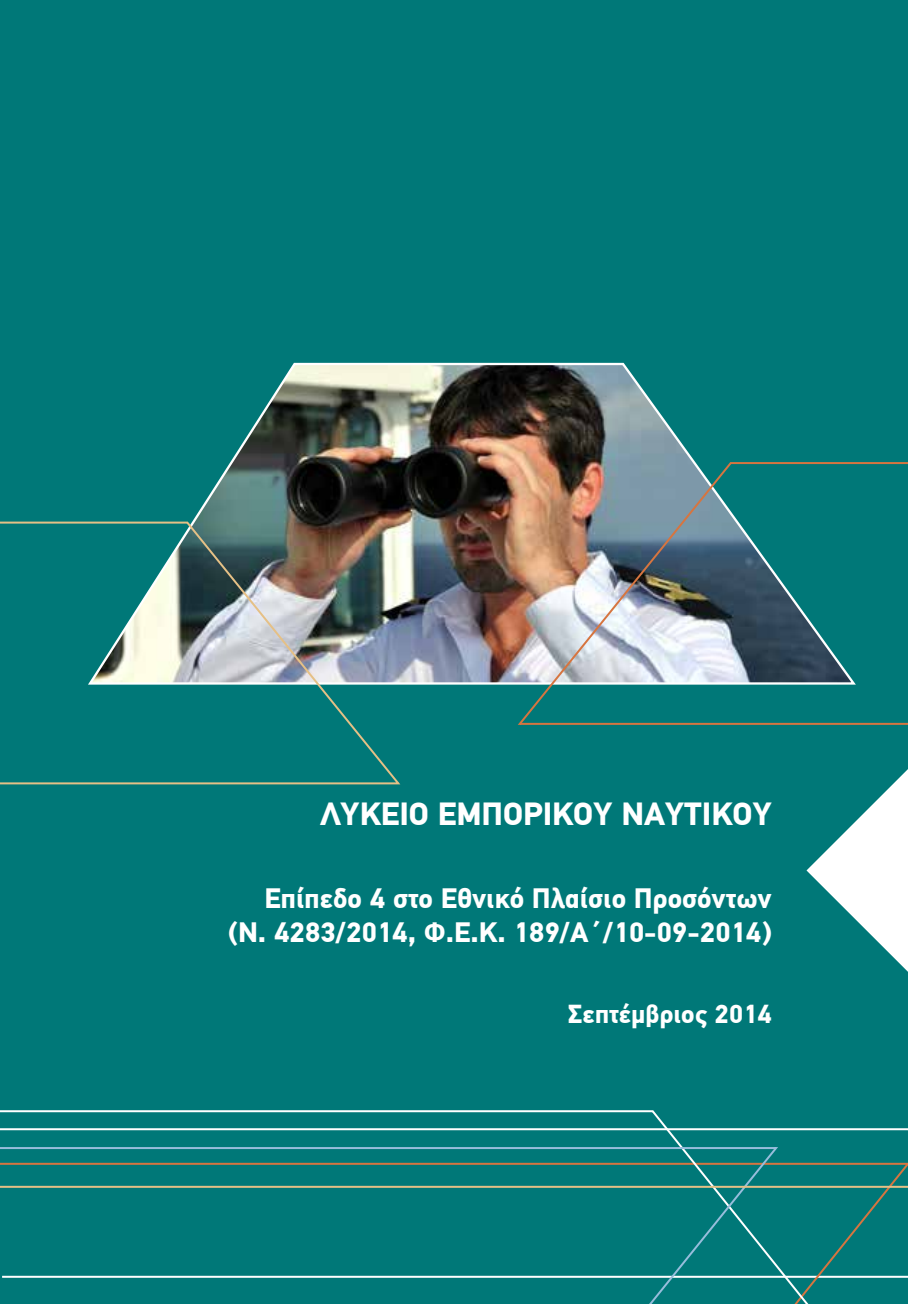
<style>
.page{position:relative;width:908px;height:1304px;background:#fff}
.page>*{position:absolute;margin:0;border:0;box-sizing:border-box;transform-origin:0 0}
.t1{font:700 32px "PF Din Text Pro";color:#fff}
.t2{font:700 28px/33.6px "PF Din Text Pro";color:#fff;text-align:right}
.t3{font:700 26px "PF Din Text Pro";color:#fff}
</style>
<div class="page">
<div style="left:0;top:0;width:907px;height:1304px;background:#007878"></div>
<img style="left:192px;top:362px;width:503px;height:323px">
<img style="left:515px;top:461px;width:392px;height:264px">
<img style="left:0;top:521px;width:402px;height:264px">
<svg style="left:2px;top:1189px;width:777px;height:115px"></svg>
<svg style="left:0;top:1110px;width:907px;height:79px"></svg>
<svg style="left:806px;top:770px;width:101px;height:201px"></svg>
<p class="t1" style="left:320px;top:794px;width:452px">ΛΥΚΕΙΟ ΕΜΠΟΡΙΚΟΥ ΝΑΥΤΙΚΟΥ</p>
<p class="t2" style="left:227px;top:882px;width:545px">Επίπεδο 4 στο Εθνικό Πλαίσιο Προσόντων (Ν. 4283/2014, Φ.Ε.Κ. 189/Α΄/10-09-2014)</p>
<p class="t3" style="left:568px;top:998px;width:205px">Σεπτέμβριος 2014</p>
</div>
